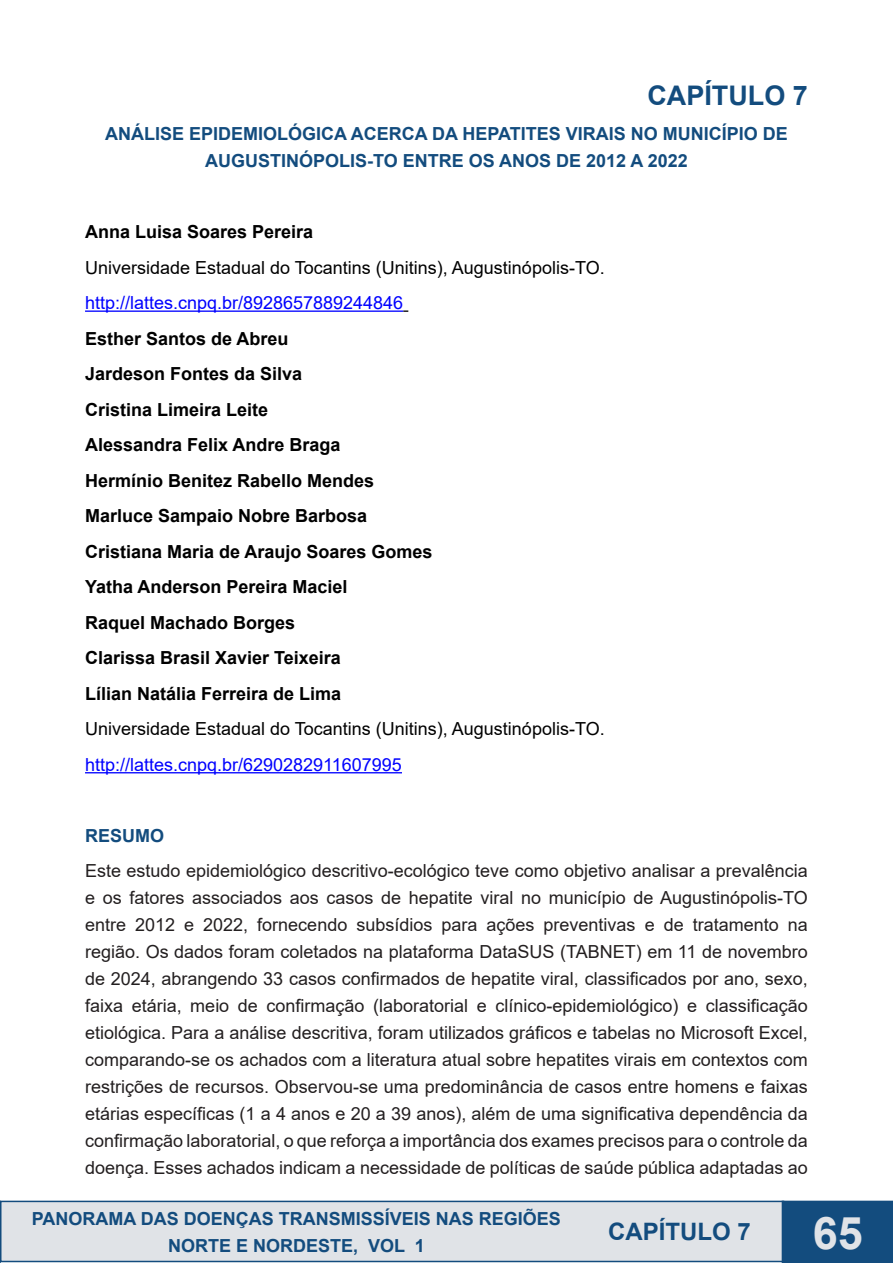
<style>
.page{position:relative;width:893px;height:1263px;background:#fff}
.page>*{position:absolute;margin:0;border:0;box-sizing:border-box;transform-origin:0 0}
.t1{font:700 45px "Arial";color:#e0e3e7}
.t2{font:700 27px "Arial";color:#134c7e}
.t3{font:700 24px "Arial";color:#134c7e}
.t4{font:18px/27px "Arial";color:#231f20;text-align:justify}
.t5{font:700 18px "Arial";color:#000}
.t6{font:700 18px/27px "Arial";color:#134c7e;text-align:center}
.t7{font:18px "Arial";color:#000}
.t8{font:18px "Arial";color:#00f}
</style>
<div class="page">
<div style="left:1px;top:1201px;width:782px;height:60px;background:#e0e3e7"></div>
<div style="left:0;top:1201px;width:784px;height:61px;border:2px solid #134c7e"></div>
<div style="left:782px;top:1201px;width:111px;height:62px;background:#134c7e"></div>
<svg style="left:0;top:1201px;width:1px;height:62px"></svg>
<hr style="left:85px;top:310px;width:318px;height:2px;background:#00f">
<hr style="left:85px;top:772px;width:317px;height:1px;background:#00f">
<p class="t2" style="left:647px;top:76px;width:162px">CAPÍTULO 7</p>
<p class="t6" style="left:105px;top:121px;width:684px">ANÁLISE EPIDEMIOLÓGICA ACERCA DA HEPATITES VIRAIS NO MUNICÍPIO DE<br>AUGUSTINÓPOLIS-TO ENTRE OS ANOS DE 2012 A 2022</p>
<p class="t5" style="left:85px;top:219px;width:230px">Anna Luisa Soares Pereira</p>
<p class="t7" style="left:85px;top:255px;width:521px">Universidade Estadual do Tocantins (Unitins), Augustinópolis-TO.</p>
<p class="t8" style="left:85px;top:290px;width:320px">http://lattes.cnpq.br/8928657889244846</p>
<p class="t5" style="left:85px;top:326px;width:205px">Esther Santos de Abreu</p>
<p class="t5" style="left:85px;top:361px;width:219px">Jardeson Fontes da Silva</p>
<p class="t5" style="left:85px;top:397px;width:185px">Cristina Limeira Leite</p>
<p class="t5" style="left:85px;top:432px;width:257px">Alessandra Felix Andre Braga</p>
<p class="t5" style="left:85px;top:468px;width:291px">Hermínio Benitez Rabello Mendes</p>
<p class="t5" style="left:85px;top:503px;width:284px">Marluce Sampaio Nobre Barbosa</p>
<p class="t5" style="left:85px;top:539px;width:349px">Cristiana Maria de Araujo Soares Gomes</p>
<p class="t5" style="left:85px;top:574px;width:264px">Yatha Anderson Pereira Maciel</p>
<p class="t5" style="left:85px;top:610px;width:212px">Raquel Machado Borges</p>
<p class="t5" style="left:85px;top:645px;width:257px">Clarissa Brasil Xavier Teixeira</p>
<p class="t5" style="left:85px;top:681px;width:258px">Lílian Natália Ferreira de Lima</p>
<p class="t7" style="left:85px;top:717px;width:521px">Universidade Estadual do Tocantins (Unitins), Augustinópolis-TO.</p>
<p class="t8" style="left:85px;top:752px;width:318px">http://lattes.cnpq.br/6290282911607995</p>
<p class="t6" style="left:85px;top:822px;width:81px">RESUMO</p>
<p class="t4" style="left:85px;top:857px;width:724px">Este estudo epidemiológico descritivo-ecológico teve como objetivo analisar a prevalência e os fatores associados aos casos de hepatite viral no município de Augustinópolis-TO entre 2012 e 2022, fornecendo subsídios para ações preventivas e de tratamento na região. Os dados foram coletados na plataforma DataSUS (TABNET) em 11 de novembro de 2024, abrangendo 33 casos confirmados de hepatite viral, classificados por ano, sexo, faixa etária, meio de confirmação (laboratorial e clínico-epidemiológico) e classificação etiológica. Para a análise descritiva, foram utilizados gráficos e tabelas no Microsoft Excel, comparando-se os achados com a literatura atual sobre hepatites virais em contextos com restrições de recursos. Observou-se uma predominância de casos entre homens e faixas etárias específicas (1 a 4 anos e 20 a 39 anos), além de uma significativa dependência da confirmação laboratorial, o que reforça a importância dos exames precisos para o controle da doença. Esses achados indicam a necessidade de políticas de saúde pública adaptadas ao</p>
<p class="t6" style="left:32px;top:1205px;width:531px">PANORAMA DAS DOENÇAS TRANSMISSÍVEIS NAS REGIÕES<br>NORTE E NORDESTE, VOL 1</p>
<h3 class="t3" style="left:608px;top:1215px;width:144px">CAPÍTULO 7</h3>
<h1 class="t1" style="left:813px;top:1201px;width:52px">65</h1>
</div>
